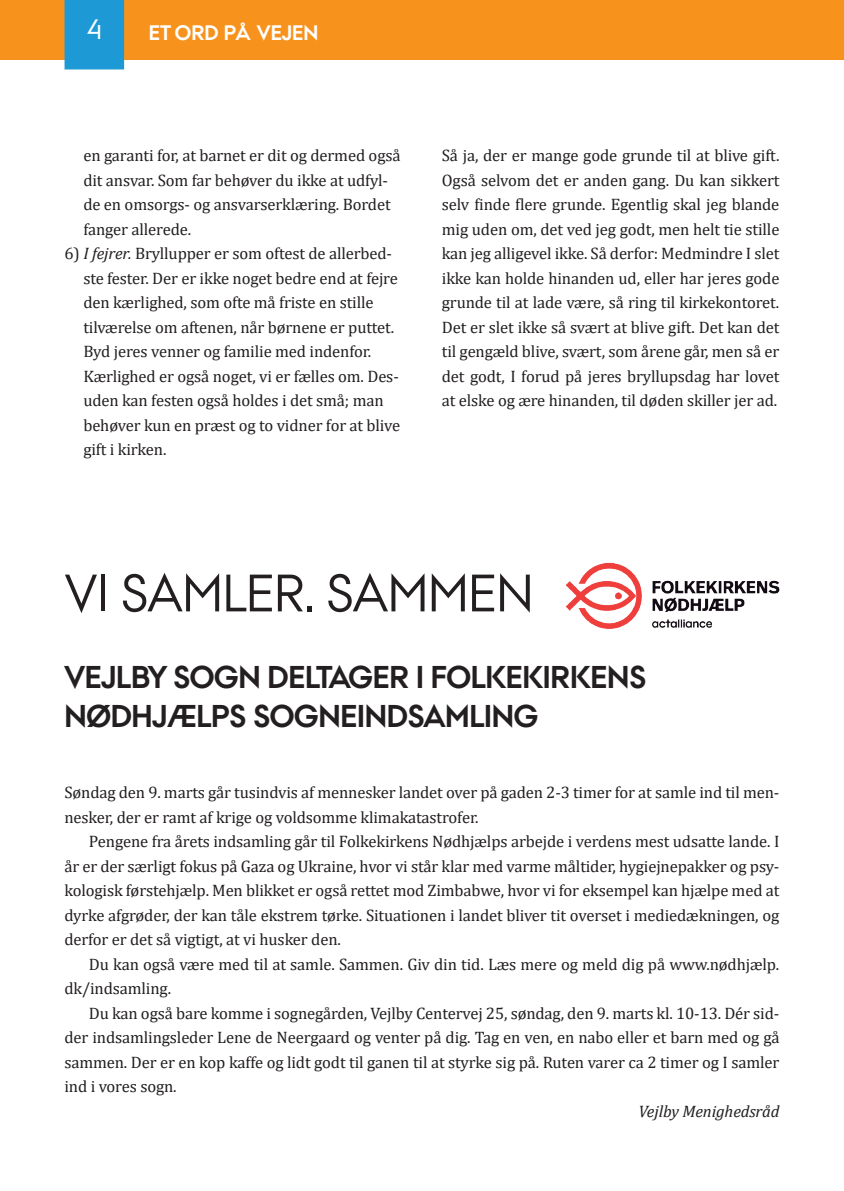
<style>
.page{position:relative;width:844px;height:1191px;background:#fff}
.page>*{position:absolute;margin:0;border:0;box-sizing:border-box;transform-origin:0 0}
.t1{font:52.5px "AU Passata";letter-spacing:-.01em;color:#231f20}
.t2{font:700 31.5px/38.5px "AU Passata";letter-spacing:-.01em;color:#231f20}
.t3{font:28px "AU Passata";color:#fff}
.t4{font:700 21px "AU Passata";color:#fff}
.t5{font:16.62px/24.5px "Cambria";letter-spacing:-.01em;color:#231f20}
.t6{font:italic 16.62px "Cambria";letter-spacing:-.01em;color:#231f20}
.s1{font-style:italic}
</style>
<div class="page">
<div style="left:0;top:0;width:843px;height:60px;background:#f7931d"></div>
<div style="left:64px;top:0;width:60px;height:69px;background:#1d99d6"></div>
<img style="left:565px;top:562px;width:215px;height:67px">
<h3 class="t3" style="left:86px;top:13px;width:17px">4</h3>
<p class="t4" style="left:149px;top:20px;width:171px">ET ORD PÅ VEJEN</p>
<p class="t5" style="left:83px;top:143px;width:318px">en garanti for, at barnet er dit og dermed også dit ansvar. Som far behøver du ikke at udfyl&shy;de en omsorgs- og ansvarserklæring. Bordet fanger allerede.</p>
<p class="t5" style="left:83px;top:241px;width:318px;text-indent:-19px">6) <span class="s1">I fejrer.</span> Bryllupper er som oftest de allerbed&shy;ste fester. Der er ikke noget bedre end at fejre den kærlighed, som ofte må friste en stille tilværelse om aftenen, når børnene er puttet.<br>Byd jeres venner og familie med indenfor.<br>Kærlighed er også noget, vi er fælles om. Des&shy;uden kan festen også holdes i det små; man behøver kun en præst og to vidner for at blive gift i kirken.</p>
<p class="t5" style="left:441px;top:143px;width:339px;text-align:justify">Så ja, der er mange gode grunde til at blive gift.<br>Også selvom det er anden gang. Du kan sikkert selv finde flere grunde. Egentlig skal jeg blande mig uden om, det ved jeg godt, men helt tie stille kan jeg alligevel ikke. Så derfor: Medmindre I slet ikke kan holde hinanden ud, eller har jeres gode grunde til at lade være, så ring til kirkekontoret.<br>Det er slet ikke så svært at blive gift. Det kan det til gengæld blive, svært, som årene går, men så er det godt, I forud på jeres bryllupsdag har lovet at elske og ære hinanden, til døden skiller jer ad.</p>
<h1 class="t1" style="left:64px;top:562px;width:470px">VI SAMLER. SAMMEN</h1>
<h2 class="t2" style="left:64px;top:658px;width:583px">VEJLBY SOGN DELTAGER I FOLKEKIRKENS<br>NØDHJÆLPS SOGNEINDSAMLING</h2>
<p class="t5" style="left:64px;top:780px;width:716px">Søndag den 9. marts går tusindvis af mennesker landet over på gaden 2-3 timer for at samle ind til men&shy;nesker, der er ramt af krige og voldsomme klimakatastrofer.</p>
<p class="t5" style="left:64px;top:829px;width:716px;text-align:justify;text-indent:25px">Pengene fra årets indsamling går til Folkekirkens Nødhjælps arbejde i verdens mest udsatte lande. I år er der særligt fokus på Gaza og Ukraine, hvor vi står klar med varme måltider, hygiejnepakker og psy&shy;kologisk førstehjælp. Men blikket er også rettet mod Zimbabwe, hvor vi for eksempel kan hjælpe med at dyrke afgrøder, der kan tåle ekstrem tørke. Situationen i landet bliver tit overset i mediedækningen, og derfor er det så vigtigt, at vi husker den.</p>
<p class="t5" style="left:64px;top:952px;width:716px;text-indent:25px">Du kan også være med til at samle. Sammen. Giv din tid. Læs mere og meld dig på www.nødhjælp. dk/indsamling.</p>
<p class="t5" style="left:64px;top:1001px;width:716px;text-align:justify;text-indent:25px">Du kan også bare komme i sognegården, Vejlby Centervej 25, søndag, den 9. marts kl. 10-13. Dér sid&shy;der indsamlingsleder Lene de Neergaard og venter på dig. Tag en ven, en nabo eller et barn med og gå sammen. Der er en kop kaffe og lidt godt til ganen til at styrke sig på. Ruten varer ca 2 timer og I samler ind i vores sogn.</p>
<p class="t6" style="left:638px;top:1099px;width:142px">Vejlby Menighedsråd</p>
</div>
